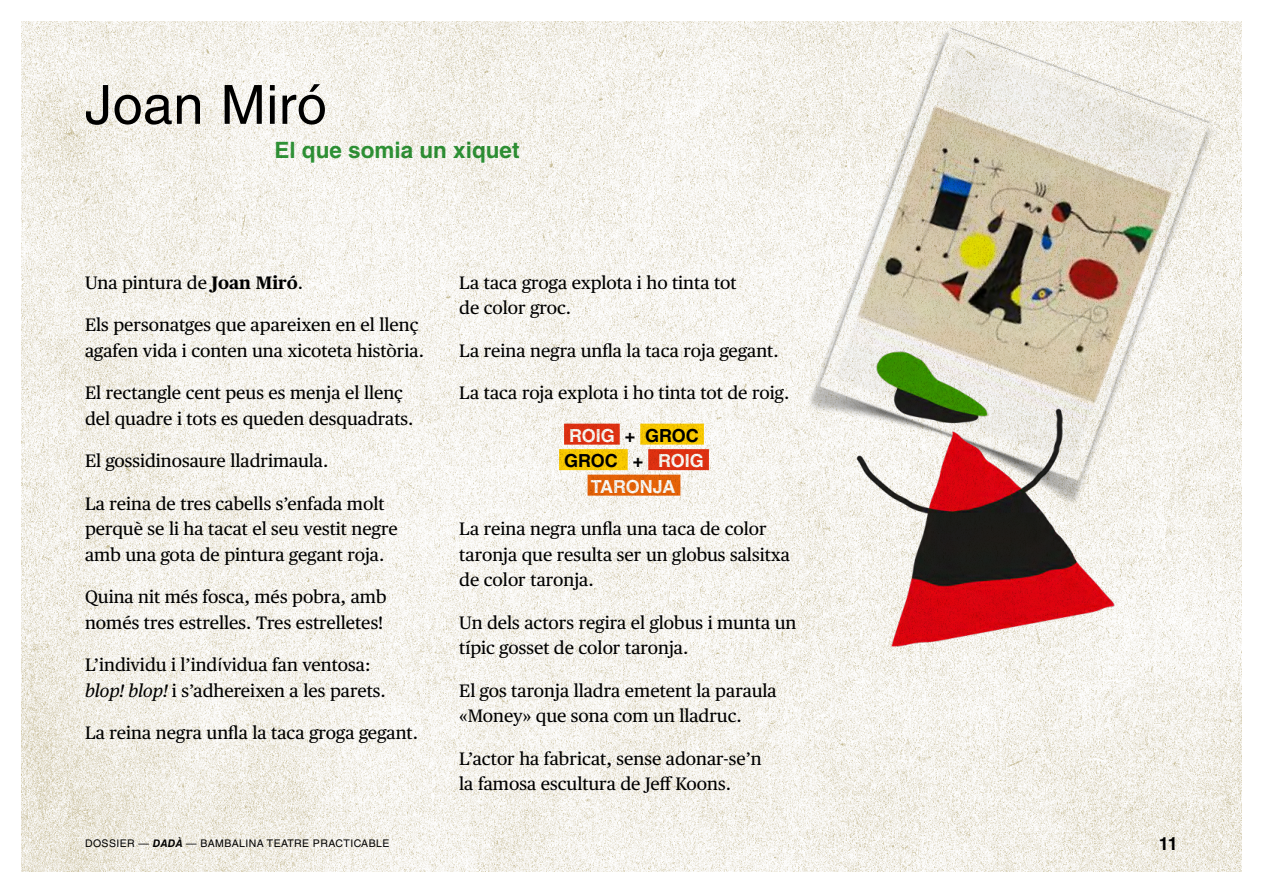
<style>
.page{position:relative;width:1263px;height:893px;background:#fff}
.page>*{position:absolute;margin:0;border:0;box-sizing:border-box;transform-origin:0 0}
.t1{font:54px "Helvetica LT Std";letter-spacing:.01em;color:#000}
.t2{font:700 22.5px "Helvetica LT Std";color:#2f9638}
.t3{font:18px/25.5px "Publico Text";color:#000}
.t4{font:700 18px/25.5px "Helvetica LT Std";color:#fff;text-align:center}
.t5{font:700 18px "Helvetica LT Std";color:#000}
.t6{font:10.5px "Helvetica LT Std";letter-spacing:.04em;color:#000}
.s1{font-weight:700}
.s2{font-family:"Arial Unicode MS"}
.s3{font-style:italic}
.s4{color:#000}
.s5{font-weight:700;font-style:italic}
</style>
<div class="page">
<img style="left:21px;top:21px;width:1221px;height:851px">
<h1 class="t1" style="left:85px;top:74px;width:243px">Joan Miró</h1>
<p class="t2" style="left:274px;top:136px;width:247px">El que somia un xiquet</p>
<p class="t3" style="left:85px;top:268px;width:219px">Una pintura de <span class="s1">Joan Miró</span>.</p>
<p class="t3" style="left:85px;top:311px;width:341px">Els personatges que apareixen en el llenç agafen vida i conten una xicoteta història.</p>
<p class="t3" style="left:85px;top:379px;width:330px">El rectangle cent peus es menja el llenç del quadre i tots es queden desquadrats.</p>
<p class="t3" style="left:85px;top:447px;width:245px">El gossidinosaure lladrimaula.</p>
<p class="t3" style="left:85px;top:490px;width:314px">La reina de tres cabells s’enfada molt perquè se li ha tacat el seu vestit negre amb una gota de pintura gegant roja.</p>
<p class="t3" style="left:85px;top:583px;width:303px">Quina nit més fosca, més pobra, amb només tres estrelles. Tres estrelletes!</p>
<p class="t3" style="left:85px;top:651px;width:302px">L’individu i l’ind<span class="s2">í</span>vidua fan ventosa: <span class="s3">blop! blop!</span> i s’adhereixen a les parets.</p>
<p class="t3" style="left:85px;top:719px;width:335px">La reina negra unfla la taca groga gegant.</p>
<p class="t3" style="left:459px;top:268px;width:279px">La taca groga explota i ho tinta tot de color groc.</p>
<p class="t3" style="left:459px;top:336px;width:321px">La reina negra unfla la taca roja gegant.</p>
<p class="t3" style="left:459px;top:379px;width:332px">La taca roja explota i ho tinta tot de roig.</p>
<p class="t4" style="left:564px;top:422px;width:141px">ROIG <span class="s4">+ GROC<br>GROC +</span> ROIG<br>TARONJA</p>
<p class="t3" style="left:459px;top:515px;width:332px">La reina negra unfla una taca de color taronja que resulta ser un globus salsitxa de color taronja.</p>
<p class="t3" style="left:459px;top:609px;width:339px">Un dels actors regira el globus i munta un típic gosset de color taronja.</p>
<p class="t3" style="left:459px;top:677px;width:319px">El gos taronja lladra emetent la paraula «Money» que sona com un lladruc.</p>
<p class="t3" style="left:459px;top:745px;width:304px">L’actor ha fabricat, sense adonar-se’n la famosa escultura de Jeff Koons.</p>
<p class="t6" style="left:85px;top:837px;width:306px">DOSSIER — <span class="s5">DADÀ</span> — BAMBALINA TEATRE PRACTICABLE</p>
<p class="t5" style="left:1159px;top:832px;width:21px">11</p>
</div>
